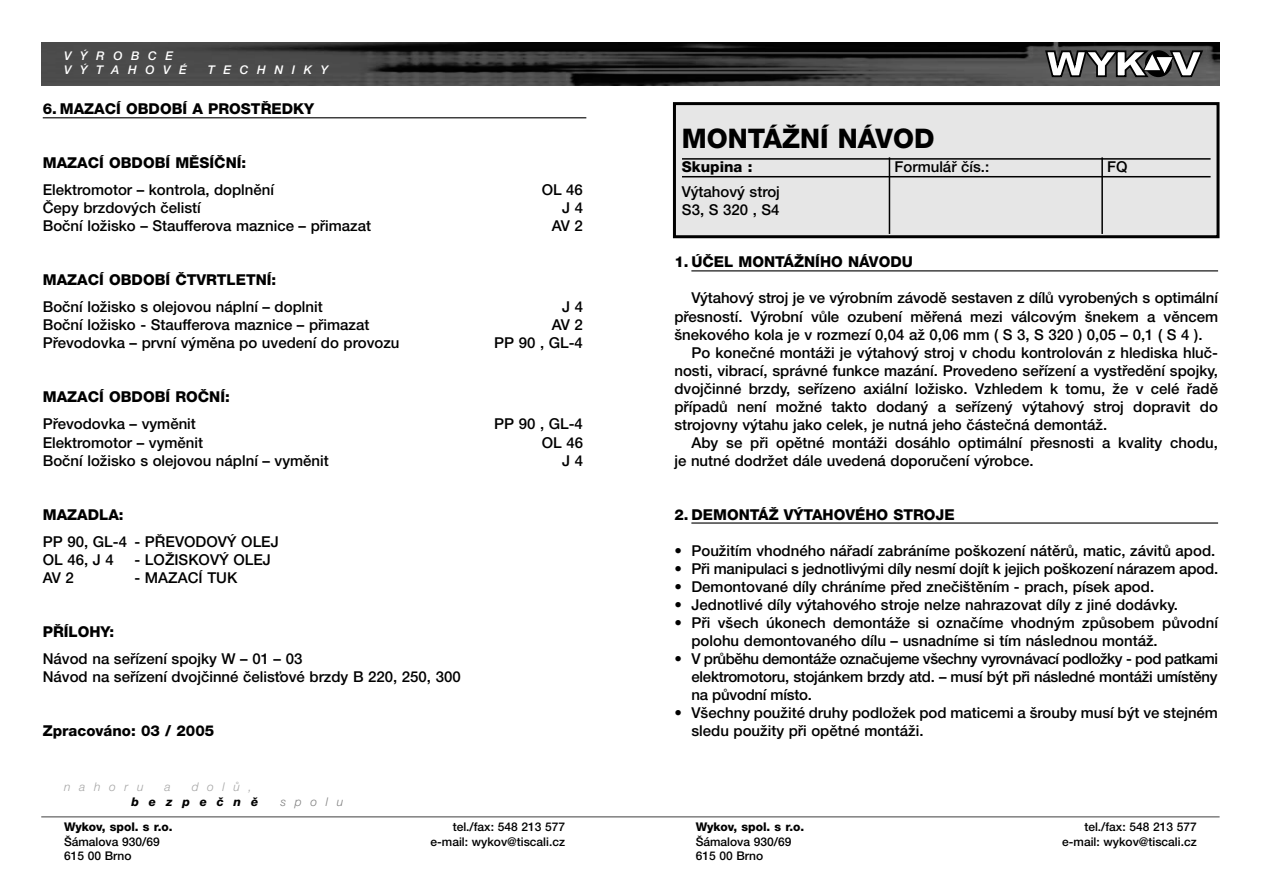
<style>
.page{position:relative;width:1262px;height:893px;background:#fff}
.page>*{position:absolute;margin:0;border:0;box-sizing:border-box;transform-origin:0 0}
.t1{font:800 27px "Helvetica Neue CE";color:#000}
.t2{font:500 15px/18px "Helvetica Neue CE";color:#000}
.t3{font:800 15px "Helvetica Neue CE";color:#000}
.t4{font:500 12px/14.4px "Helvetica Neue CE";color:#000}
.t5{font:800 12px "Helvetica Neue CE";color:#000}
.t6{font:italic 500 12px/14.4px "Helvetica Neue CE";letter-spacing:.72em;color:#fff}
.t7{font:italic 300 12px "Helvetica Neue CE";letter-spacing:.72em;color:#a5a5a5}
.t8{font:italic 800 12px "Helvetica Neue CE";letter-spacing:.82em;color:#000}
.t9{font:italic 300 12px "Helvetica Neue CE";letter-spacing:.72em;color:#808080}
</style>
<div class="page">
<hr style="left:41px;top:816px;width:1178px;height:1px;background:#808080">
<hr style="left:43px;top:117px;width:543px;height:1px;background:#000">
<hr style="left:691px;top:270px;width:527px;height:1px;background:#000">
<hr style="left:691px;top:522px;width:527px;height:1px;background:#000">
<img style="left:41px;top:43px;width:1178px;height:42px">
<svg style="left:1044px;top:49px;width:160px;height:29px"></svg>
<div style="left:674px;top:104px;width:544px;height:133px;background:#e6e6e6"></div>
<hr style="left:682px;top:158px;width:528px;height:2px;background:#000">
<hr style="left:682px;top:176px;width:528px;height:1px;background:#000">
<div style="left:673px;top:102px;width:546px;height:136px;border:3px solid #000"></div>
<hr style="left:888px;top:157px;width:2px;height:77px;background:#000">
<hr style="left:1101px;top:157px;width:1px;height:77px;background:#000">
<p class="t6" style="left:64px;top:50px;width:124px">V¯ROBCE<br>V¯TAHOVÉ</p>
<p class="t6" style="left:208px;top:64px;width:122px">TECHNIKY</p>
<p class="t3" style="left:43px;top:104px;width:273px">6. MAZACÍ OBDOBÍ A PROST¤EDKY</p>
<p class="t3" style="left:43px;top:158px;width:205px">MAZACÍ OBDOBÍ MùSÍâNÍ:</p>
<p class="t2" style="left:43px;top:183px;width:233px">Elektromotor – kontrola, doplnûní</p>
<p class="t2" style="left:541px;top:183px;width:43px">OL 46</p>
<p class="t2" style="left:43px;top:201px;width:160px">âepy brzdov˘ch ãelistí</p>
<p class="t2" style="left:562px;top:201px;width:22px">J 4</p>
<p class="t2" style="left:43px;top:219px;width:330px">Boãní loÏisko – Staufferova maznice – pfiimazat</p>
<p class="t2" style="left:552px;top:219px;width:33px">AV 2</p>
<p class="t3" style="left:43px;top:275px;width:235px">MAZACÍ OBDOBÍ âTVRTLETNÍ:</p>
<p class="t2" style="left:43px;top:300px;width:281px">Boãní loÏisko s olejovou náplní – doplnit</p>
<p class="t2" style="left:562px;top:300px;width:22px">J 4</p>
<p class="t2" style="left:43px;top:318px;width:328px">Boãní loÏisko - Staufferova maznice – pfiimazat</p>
<p class="t2" style="left:552px;top:318px;width:33px">AV 2</p>
<p class="t2" style="left:43px;top:336px;width:358px">Pfievodovka – první v˘mûna po uvedení do provozu</p>
<p class="t2" style="left:494px;top:336px;width:90px">PP 90 , GL-4</p>
<p class="t3" style="left:43px;top:392px;width:189px">MAZACÍ OBDOBÍ ROâNÍ:</p>
<p class="t2" style="left:43px;top:417px;width:155px">Pfievodovka – vymûnit</p>
<p class="t2" style="left:494px;top:417px;width:90px">PP 90 , GL-4</p>
<p class="t2" style="left:43px;top:435px;width:162px">Elektromotor – vymûnit</p>
<p class="t2" style="left:542px;top:435px;width:43px">OL 46</p>
<p class="t2" style="left:43px;top:453px;width:287px">Boãní loÏisko s olejovou náplní – vymûnit</p>
<p class="t2" style="left:562px;top:453px;width:22px">J 4</p>
<p class="t3" style="left:43px;top:509px;width:82px">MAZADLA:</p>
<p class="t2" style="left:43px;top:534px;width:237px">PP 90, GL-4 - P¤EVODOV¯ OLEJ<br>OL 46, J 4</p>
<p class="t2" style="left:135px;top:552px;width:138px">- LOÎISKOV¯ OLEJ</p>
<p class="t2" style="left:43px;top:570px;width:33px">AV 2</p>
<p class="t2" style="left:135px;top:570px;width:104px">- MAZACÍ TUK</p>
<p class="t3" style="left:43px;top:626px;width:73px">P¤ÍLOHY:</p>
<p class="t2" style="left:43px;top:651px;width:419px">Návod na sefiízení spojky W – 01 – 03<br>Návod na sefiízení dvojãinné ãelisÈové brzdy B 220, 250, 300</p>
<p class="t3" style="left:43px;top:725px;width:173px">Zpracováno: 03 / 2005</p>
<p class="t7" style="left:64px;top:783px;width:81px">nahoru</p>
<p class="t7" style="left:164px;top:783px;width:8px">a</p>
<p class="t7" style="left:192px;top:783px;width:62px">dolÛ,</p>
<p class="t8" style="left:132px;top:797px;width:128px">bezpeãnû</p>
<p class="t9" style="left:280px;top:797px;width:64px">spolu</p>
<h1 class="t1" style="left:682px;top:129px;width:254px">MONTÁÎNÍ NÁVOD</h1>
<p class="t3" style="left:682px;top:161px;width:72px">Skupina :</p>
<p class="t2" style="left:894px;top:160px;width:96px">Formuláfi ãís.:</p>
<p class="t2" style="left:1107px;top:160px;width:22px">FQ</p>
<p class="t2" style="left:682px;top:185px;width:99px">V˘tahov˘ stroj<br>S3, S 320 , S4</p>
<p class="t3" style="left:674px;top:257px;width:240px">1. ÚâEL MONTÁÎNÍHO NÁVODU</p>
<p class="t2" style="left:674px;top:291px;width:545px;text-align:justify;text-indent:17px">V˘tahov˘ stroj je ve v˘robním závodû sestaven z dílÛ vyroben˘ch s optimální pfiesností. V˘robní vÛle ozubení mûfiená mezi válcov˘m ‰nekem a vûncem ‰nekového kola je v rozmezí 0,04 aÏ 0,06 mm ( S 3, S 320 ) 0,05 – 0,1 ( S 4 ).</p>
<p class="t2" style="left:674px;top:345px;width:545px;text-align:justify;text-indent:17px">Po koneãné montáÏi je v˘tahov˘ stroj v chodu kontrolován z hlediska hluã&shy;nosti, vibrací, správné funkce mazání. Provedeno sefiízení a vystfiedûní spojky, dvojãinné brzdy, sefiízeno axiální loÏisko. Vzhledem k tomu, Ïe v celé fiadû pfiípadÛ není moÏné takto dodan˘ a sefiízen˘ v˘tahov˘ stroj dopravit do strojovny v˘tahu jako celek, je nutná jeho ãásteãná demontáÏ.</p>
<p class="t2" style="left:674px;top:435px;width:545px;text-indent:17px">Aby se pfii opûtné montáÏi dosáhlo optimální pfiesnosti a kvality chodu, je nutné dodrÏet dále uvedená doporuãení v˘robce.</p>
<p class="t3" style="left:674px;top:509px;width:282px">2. DEMONTÁÎ V¯TAHOVÉHO STROJE</p>
<p class="t2" style="left:674px;top:543px;width:542px">• PouÏitím vhodného náfiadí zabráníme po‰kození nátûrÛ, matic, závitÛ apod.</p>
<p class="t2" style="left:674px;top:561px;width:545px">• Pfii manipulaci s jednotliv˘mi díly nesmí dojít k jejich po‰kození nárazem apod.</p>
<p class="t2" style="left:674px;top:579px;width:481px">• Demontované díly chráníme pfied zneãi‰tûním - prach, písek apod.</p>
<p class="t2" style="left:674px;top:597px;width:505px">• Jednotlivé díly v˘tahového stroje nelze nahrazovat díly z jiné dodávky.</p>
<p class="t2" style="left:691px;top:615px;width:528px;text-indent:-17px">• Pfii v‰ech úkonech demontáÏe si oznaãíme vhodn˘m zpÛsobem pÛvodní polohu demontovaného dílu – usnadníme si tím následnou montáÏ.</p>
<p class="t2" style="left:691px;top:651px;width:528px;text-align:justify;text-indent:-17px">• V prÛbûhu demontáÏe oznaãujeme v‰echny vyrovnávací podloÏky - pod patkami elektromotoru, stojánkem brzdy atd. – musí b˘t pfii následné montáÏi umístûny na pÛvodní místo.</p>
<p class="t2" style="left:691px;top:705px;width:528px;text-indent:-17px">• V‰echny pouÏité druhy podloÏek pod maticemi a ‰rouby musí b˘t ve stejném sledu pouÏity pfii opûtné montáÏi.</p>
<p class="t5" style="left:64px;top:822px;width:110px">Wykov, spol. s r.o.</p>
<p class="t4" style="left:64px;top:835px;width:97px">·ámalova 930/69<br>615 00 Brno</p>
<p class="t4" style="left:430px;top:821px;width:136px;text-align:right">tel./fax: 548 213 577 e-mail: wykov@tiscali.cz</p>
<p class="t5" style="left:695px;top:822px;width:110px">Wykov, spol. s r.o.</p>
<p class="t4" style="left:695px;top:835px;width:97px">·ámalova 930/69<br>615 00 Brno</p>
<p class="t4" style="left:1062px;top:821px;width:136px;text-align:right">tel./fax: 548 213 577 e-mail: wykov@tiscali.cz</p>
</div>
